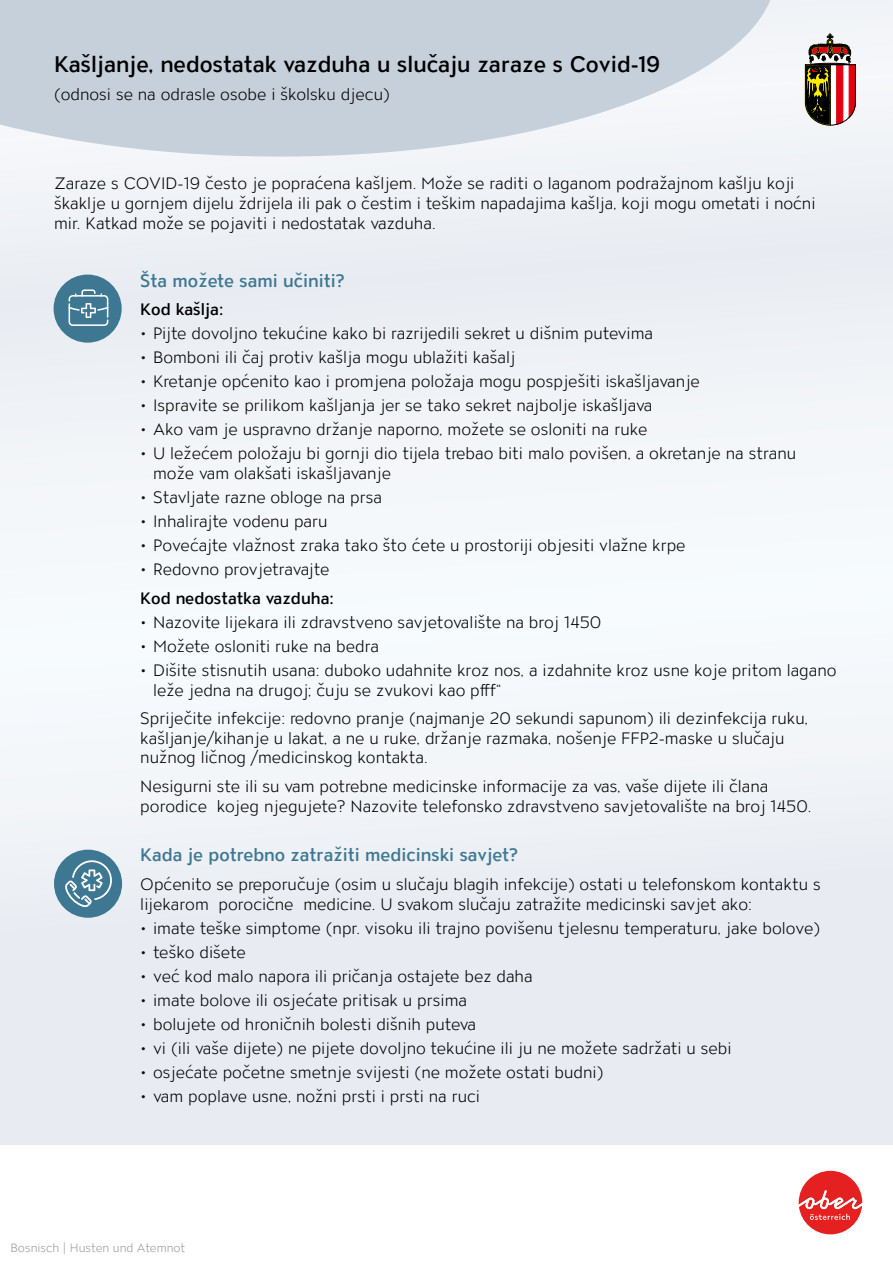
<style>
.page{position:relative;width:893px;height:1263px;background:#fff}
.page>*{position:absolute;margin:0;border:0;box-sizing:border-box;transform-origin:0 0}
.t1{font:500 22.5px "ATC Overlook";color:#000}
.überschrift_h2{font:500 18px "ATC Overlook";color:#3d7792}
.fließtext_p{font:300 16.5px/19.8px "ATC Overlook";color:#000}
.t2{font:500 16.5px "ATC Overlook";color:#000}
.t3{font:300 12px "ATC Overlook";color:#9c9d9d}
</style>
<div class="page">
<div style="left:0;top:0;width:893px;height:1145px;background:#eff2f6"></div>
<svg style="left:799px;top:1171px;width:63px;height:63px"></svg>
<svg style="left:805px;top:34px;width:51px;height:91px"></svg>
<svg style="left:0;top:0;width:770px;height:157px;fill:#c5d0db"></svg>
<div style="left:54px;top:275px;width:68px;height:68px;background:#3d7792;border-radius:50%"></div>
<svg style="left:68px;top:289px;width:40px;height:37px"></svg>
<div style="left:54px;top:850px;width:68px;height:68px;background:#3d7792;border-radius:50%"></div>
<svg style="left:65px;top:860px;width:47px;height:47px"></svg>
<h1 class="t1" style="left:54px;top:51px;width:608px">Kašljanje, nedostatak vazduha u slučaju zaraze s Covid-19</h1>
<p class="fließtext_p" style="left:54px;top:85px;width:337px">(odnosi se na odrasle osobe i školsku djecu)</p>
<p class="fließtext_p" style="left:54px;top:175px;width:763px">Zaraze s COVID-19 često je popraćena kašljem. Može se raditi o laganom podražajnom kašlju koji škaklje u gornjem dijelu ždrijela ili pak o čestim i teškim napadajima kašlja, koji mogu ometati i noćni mir. Katkad može se pojaviti i nedostatak vazduha.</p>
<h2 class="überschrift_h2" style="left:140px;top:270px;width:206px">Šta možete sami učiniti?</h2>
<h3 class="t2" style="left:140px;top:300px;width:85px">Kod kašlja:</h3>
<p class="fließtext_p" style="left:140px;top:324px;width:514px">• Pijte dovoljno tekućine kako bi razrijedili sekret u dišnim putevima</p>
<p class="fließtext_p" style="left:140px;top:348px;width:377px">• Bomboni ili čaj protiv kašlja mogu ublažiti kašalj</p>
<p class="fließtext_p" style="left:140px;top:372px;width:561px">• Kretanje općenito kao i promjena položaja mogu pospješiti iskašljavanje</p>
<p class="fließtext_p" style="left:140px;top:396px;width:514px">• Ispravite se prilikom kašljanja jer se tako sekret najbolje iskašljava</p>
<p class="fließtext_p" style="left:140px;top:420px;width:509px">• Ako vam je uspravno držanje naporno, možete se osloniti na ruke</p>
<p class="fließtext_p" style="left:153px;top:444px;width:645px;text-indent:-13px">• U ležećem položaju bi gornji dio tijela trebao biti malo povišen, a okretanje na stranu može vam olakšati iskašljavanje</p>
<p class="fließtext_p" style="left:140px;top:488px;width:243px">• Stavljate razne obloge na prsa</p>
<p class="fließtext_p" style="left:140px;top:512px;width:189px">• Inhalirajte vodenu paru</p>
<p class="fließtext_p" style="left:140px;top:536px;width:547px">• Povećajte vlažnost zraka tako što ćete u prostoriji objesiti vlažne krpe</p>
<p class="fließtext_p" style="left:140px;top:560px;width:191px">• Redovno provjetravajte</p>
<h3 class="t2" style="left:140px;top:588px;width:195px">Kod nedostatka vazduha:</h3>
<p class="fließtext_p" style="left:140px;top:613px;width:463px">• Nazovite lijekara ili zdravstveno savjetovalište na broj 1450</p>
<p class="fließtext_p" style="left:140px;top:637px;width:240px">• Možete osloniti ruke na bedra</p>
<p class="fließtext_p" style="left:153px;top:661px;width:685px;text-indent:-13px">• Dišite stisnutih usana: duboko udahnite kroz nos, a izdahnite kroz usne koje pritom lagano leže jedna na drugoj; čuju se zvukovi kao pfff“</p>
<p class="fließtext_p" style="left:140px;top:709px;width:669px">Spriječite infekcije: redovno pranje (najmanje 20 sekundi sapunom) ili dezinfekcija ruku, kašljanje/kihanje u lakat, a ne u ruke, držanje razmaka, nošenje FFP2-maske u slučaju nužnog ličnog /medicinskog kontakta.</p>
<p class="fließtext_p" style="left:140px;top:777px;width:673px">Nesigurni ste ili su vam potrebne medicinske informacije za vas, vaše dijete ili člana porodice kojeg njegujete? Nazovite telefonsko zdravstveno savjetovalište na broj 1450.</p>
<h2 class="überschrift_h2" style="left:140px;top:845px;width:379px">Kada je potrebno zatražiti medicinski savjet?</h2>
<p class="fließtext_p" style="left:140px;top:875px;width:682px">Općenito se preporučuje (osim u slučaju blagih infekcije) ostati u telefonskom kontaktu s lijekarom porocične medicine. U svakom slučaju zatražite medicinski savjet ako:</p>
<p class="fließtext_p" style="left:140px;top:919px;width:681px">• imate teške simptome (npr. visoku ili trajno povišenu tjelesnu temperaturu, jake bolove)</p>
<p class="fließtext_p" style="left:140px;top:943px;width:107px">• teško dišete</p>
<p class="fließtext_p" style="left:140px;top:967px;width:394px">• već kod malo napora ili pričanja ostajete bez daha</p>
<p class="fließtext_p" style="left:140px;top:991px;width:328px">• imate bolove ili osjećate pritisak u prsima</p>
<p class="fließtext_p" style="left:140px;top:1015px;width:337px">• bolujete od hroničnih bolesti dišnih puteva</p>
<p class="fließtext_p" style="left:140px;top:1039px;width:593px">• vi (ili vaše dijete) ne pijete dovoljno tekućine ili ju ne možete sadržati u sebi</p>
<p class="fließtext_p" style="left:140px;top:1063px;width:465px">• osjećate početne smetnje svijesti (ne možete ostati budni)</p>
<p class="fließtext_p" style="left:140px;top:1087px;width:341px">• vam poplave usne, nožni prsti i prsti na ruci</p>
<p class="t3" style="left:11px;top:1240px;width:176px">Bosnisch | Husten und Atemnot</p>
</div>
